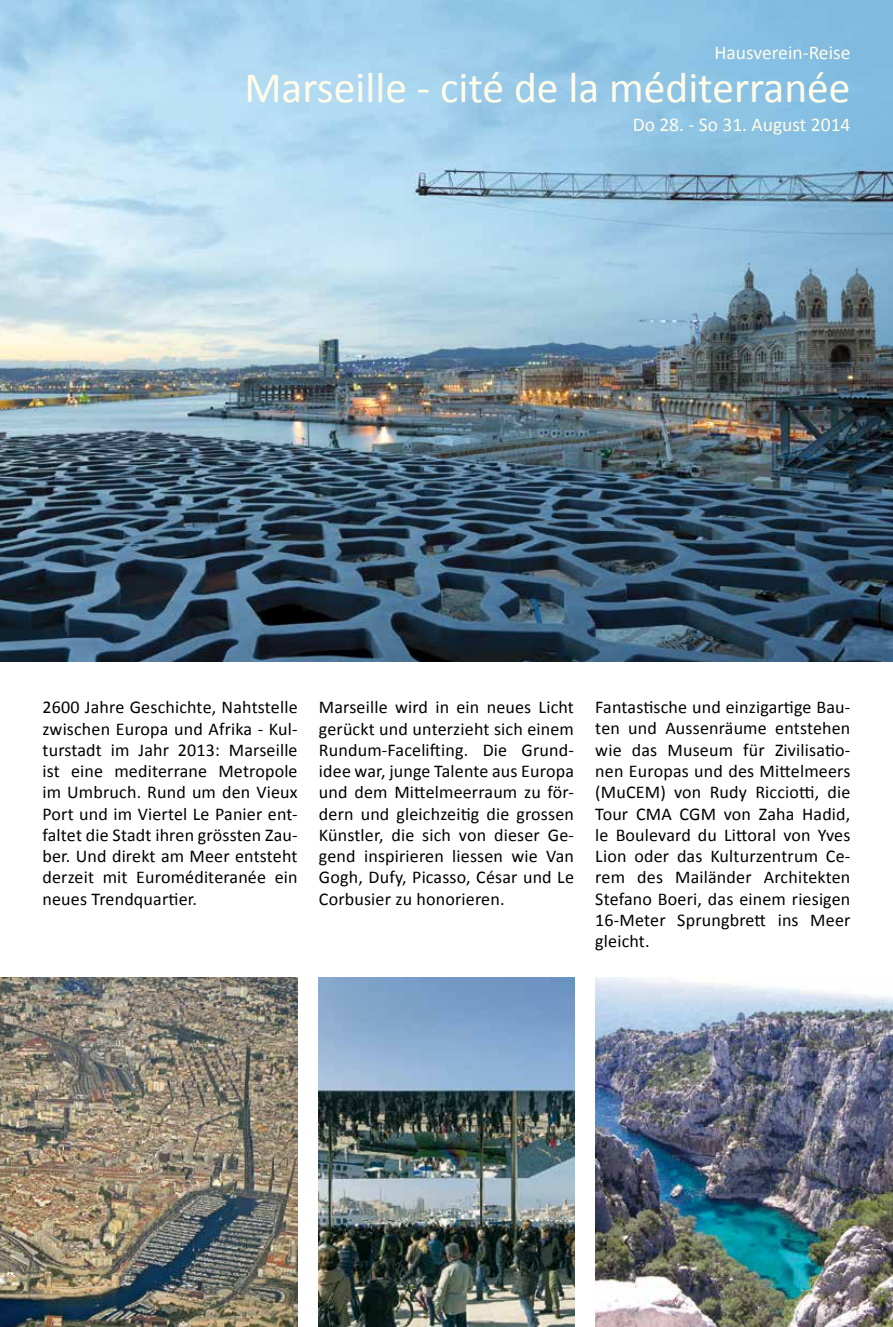
<style>
.page{position:relative;width:893px;height:1327px;background:#fff}
.page>*{position:absolute;margin:0;border:0;box-sizing:border-box;transform-origin:0 0}
.t1{font:43.5px "Calibri";color:#fffdea}
.t2{font:19.5px "Calibri";color:#fffdea}
.t3{font:18px/21.3px "Calibri";letter-spacing:.01em;color:#000;text-align:justify}
</style>
<div class="page">
<img style="left:0;top:0;width:893px;height:662px">
<img style="left:0;top:977px;width:298px;height:350px">
<img style="left:319px;top:977px;width:255px;height:350px">
<img style="left:595px;top:977px;width:298px;height:350px">
<p class="t2" style="left:714px;top:41px;width:138px">Hausverein-Reise</p>
<h1 class="t1" style="left:244px;top:61px;width:608px">Marseille - cité de la méditerranée</h1>
<p class="t2" style="left:633px;top:112px;width:219px">Do 28. - So 31. August 2014</p>
<p class="t3" style="left:43px;top:696px;width:257px">2600 Jahre Geschichte, Nahtstelle zwischen Europa und Afrika - Kul&shy;turstadt im Jahr 2013: Marseille ist eine mediterrane Metropole im Umbruch. Rund um den Vieux Port und im Viertel Le Panier ent&shy;faltet die Stadt ihren grössten Zau&shy;ber. Und direkt am Meer entsteht derzeit mit Euroméditeranée ein neues Trendquartier.</p>
<p class="t3" style="left:319px;top:696px;width:257px">Marseille wird in ein neues Licht gerückt und unterzieht sich einem Rundum-Facelifting. Die Grund&shy;idee war, junge Talente aus Europa und dem Mittelmeerraum zu för&shy;dern und gleichzeitig die grossen Künstler, die sich von dieser Ge&shy;gend inspirieren liessen wie Van Gogh, Dufy, Picasso, César und Le Corbusier zu honorieren.</p>
<p class="t3" style="left:595px;top:696px;width:257px">Fantastische und einzigartige Bau&shy;ten und Aussenräume entstehen wie das Museum für Zivilisatio&shy;nen Europas und des Mittelmeers (MuCEM) von Rudy Ricciotti, die Tour CMA CGM von Zaha Hadid, le Boulevard du Littoral von Yves Lion oder das Kulturzentrum Ce&shy;rem des Mailänder Architekten Stefano Boeri, das einem riesigen 16-Meter Sprungbrett ins Meer gleicht.</p>
</div>
